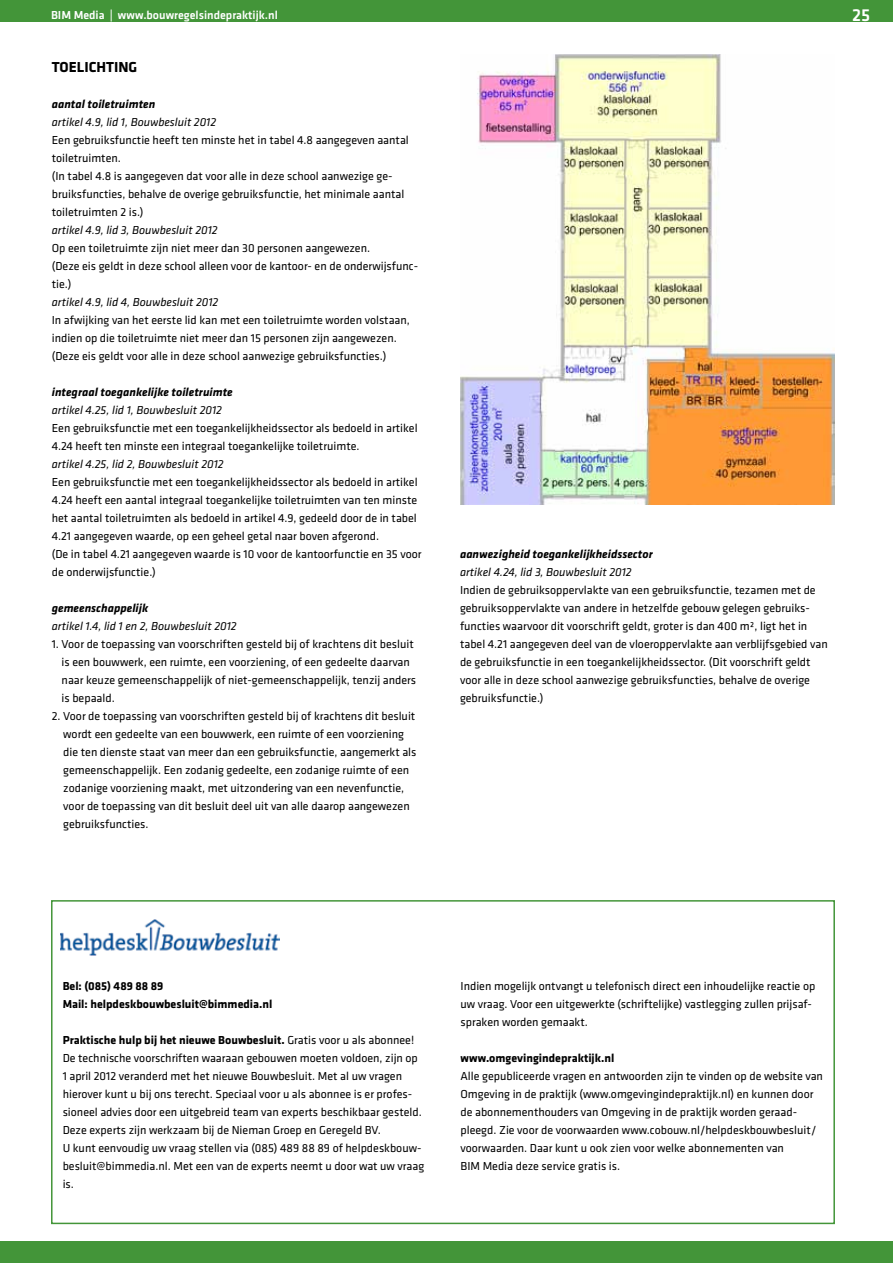
<style>
.page{position:relative;width:893px;height:1263px;background:#fff}
.page>*{position:absolute;margin:0;border:0;box-sizing:border-box;transform-origin:0 0}
.t1{font:500 18px "Klavika";color:#fff}
.t2{font:700 15px "Klavika";color:#000}
.t3{font:12px/18px "Klavika";color:#000}
.t4{font:italic 12px "Klavika";color:#000}
.t5{font:italic 700 12px "Klavika";color:#000}
.t6{font:700 12px/18px "Klavika";color:#000}
.t7{font:500 12px "Klavika";color:#fff}
.s1{font-weight:700}
</style>
<div class="page">
<div style="left:0;top:0;width:893px;height:21px;background:#439539"></div>
<div style="left:0;top:1242px;width:893px;height:21px;background:#439539"></div>
<img style="left:460px;top:55px;width:374px;height:449px">
<div style="left:51px;top:900px;width:784px;height:324px;border:2px solid #439539"></div>
<img style="left:61px;top:919px;width:219px;height:36px">
<p class="t7" style="left:51px;top:9px;width:228px">BIM Media | www.bouwregelsindepraktijk.nl</p>
<h1 class="t1" style="left:852px;top:6px;width:20px">25</h1>
<p class="t2" style="left:52px;top:59px;width:87px">TOELICHTING</p>
<p class="t5" style="left:52px;top:97px;width:105px">aantal toiletruimten</p>
<p class="t4" style="left:52px;top:115px;width:166px">artikel 4.9, lid 1, Bouwbesluit 2012</p>
<p class="t3" style="left:52px;top:131px;width:359px">Een gebruiksfunctie heeft ten minste het in tabel 4.8 aangegeven aantal toiletruimten.<br>(In tabel 4.8 is aangegeven dat voor alle in deze school aanwezige ge&shy;bruiksfuncties, behalve de overige gebruiksfunctie, het minimale aantal toiletruimten 2 is.)</p>
<p class="t4" style="left:52px;top:223px;width:167px">artikel 4.9, lid 3, Bouwbesluit 2012</p>
<p class="t3" style="left:52px;top:239px;width:368px">Op een toiletruimte zijn niet meer dan 30 personen aangewezen.<br>(Deze eis geldt in deze school alleen voor de kantoor- en de onderwijsfunc&shy;tie.)</p>
<p class="t4" style="left:52px;top:295px;width:168px">artikel 4.9, lid 4, Bouwbesluit 2012</p>
<p class="t3" style="left:52px;top:311px;width:360px">In afwijking van het eerste lid kan met een toiletruimte worden volstaan, indien op die toiletruimte niet meer dan 15 personen zijn aangewezen. (Deze eis geldt voor alle in deze school aanwezige gebruiksfuncties.)</p>
<p class="t5" style="left:52px;top:385px;width:183px">integraal toegankelijke toiletruimte</p>
<p class="t4" style="left:52px;top:403px;width:172px">artikel 4.25, lid 1, Bouwbesluit 2012</p>
<p class="t3" style="left:52px;top:419px;width:367px">Een gebruiksfunctie met een toegankelijkheidssector als bedoeld in artikel<br>4.24 heeft ten minste een integraal toegankelijke toiletruimte.</p>
<p class="t4" style="left:52px;top:457px;width:173px">artikel 4.25, lid 2, Bouwbesluit 2012</p>
<p class="t3" style="left:52px;top:473px;width:371px">Een gebruiksfunctie met een toegankelijkheidssector als bedoeld in artikel 4.24 heeft een aantal integraal toegankelijke toiletruimten van ten minste het aantal toiletruimten als bedoeld in artikel 4.9, gedeeld door de in tabel 4.21 aangegeven waarde, op een geheel getal naar boven afgerond.<br>(De in tabel 4.21 aangegeven waarde is 10 voor de kantoorfunctie en 35 voor de onderwijsfunctie.)</p>
<p class="t5" style="left:52px;top:601px;width:98px">gemeenschappelijk</p>
<p class="t4" style="left:52px;top:619px;width:186px">artikel 1.4, lid 1 en 2, Bouwbesluit 2012</p>
<p class="t3" style="left:62px;top:635px;width:356px;text-indent:-10px">1. Voor de toepassing van voorschriften gesteld bij of krachtens dit besluit is een bouwwerk, een ruimte, een voorziening, of een gedeelte daarvan naar keuze gemeenschappelijk of niet-gemeenschappelijk, tenzij anders is bepaald.</p>
<p class="t3" style="left:63px;top:707px;width:355px;text-indent:-11px">2. Voor de toepassing van voorschriften gesteld bij of krachtens dit besluit wordt een gedeelte van een bouwwerk, een ruimte of een voorziening die ten dienste staat van meer dan een gebruiksfunctie, aangemerkt als gemeenschappelijk. Een zodanig gedeelte, een zodanige ruimte of een zodanige voorziening maakt, met uitzondering van een nevenfunctie, voor de toepassing van dit besluit deel uit van alle daarop aangewezen gebruiksfuncties.</p>
<p class="t5" style="left:460px;top:547px;width:194px">aanwezigheid toegankelijkheidssector</p>
<p class="t4" style="left:460px;top:565px;width:173px">artikel 4.24, lid 3, Bouwbesluit 2012</p>
<p class="t3" style="left:460px;top:581px;width:369px">Indien de gebruiksoppervlakte van een gebruiksfunctie, tezamen met de gebruiksoppervlakte van andere in hetzelfde gebouw gelegen gebruiks&shy;functies waarvoor dit voorschrift geldt, groter is dan 400 m², ligt het in tabel 4.21 aangegeven deel van de vloeroppervlakte aan verblijfsgebied van de gebruiksfunctie in een toegankelijkheidssector. (Dit voorschrift geldt voor alle in deze school aanwezige gebruiksfuncties, behalve de overige gebruiksfunctie.)</p>
<p class="t6" style="left:63px;top:977px;width:211px">Bel: (085) 489 88 89<br>Mail: helpdeskbouwbesluit@bimmedia.nl</p>
<p class="t3" style="left:63px;top:1031px;width:363px"><span class="s1">Praktische hulp bij het nieuwe Bouwbesluit.</span> Gratis voor u als abonnee!<br>De technische voorschriften waaraan gebouwen moeten voldoen, zijn op 1 april 2012 veranderd met het nieuwe Bouwbesluit. Met al uw vragen hierover kunt u bij ons terecht. Speciaal voor u als abonnee is er profes&shy;sioneel advies door een uitgebreid team van experts beschikbaar gesteld.<br>Deze experts zijn werkzaam bij de Nieman Groep en Geregeld BV.<br>U kunt eenvoudig uw vraag stellen via (085) 489 88 89 of helpdeskbouw&shy;besluit@bimmedia.nl. Met een van de experts neemt u door wat uw vraag is.</p>
<p class="t3" style="left:460px;top:977px;width:356px">Indien mogelijk ontvangt u telefonisch direct een inhoudelijke reactie op uw vraag. Voor een uitgewerkte (schriftelijke) vastlegging zullen prijsaf&shy;spraken worden gemaakt.</p>
<p class="t6" style="left:460px;top:1049px;width:155px">www.omgevingindepraktijk.nl</p>
<p class="t3" style="left:460px;top:1067px;width:364px">Alle gepubliceerde vragen en antwoorden zijn te vinden op de website van Omgeving in de praktijk (www.omgevingindepraktijk.nl) en kunnen door de abonnementhouders van Omgeving in de praktijk worden geraad&shy;pleegd. Zie voor de voorwaarden www.cobouw.nl/helpdeskbouwbesluit/ voorwaarden. Daar kunt u ook zien voor welke abonnementen van<br>BIM Media deze service gratis is.</p>
</div>
